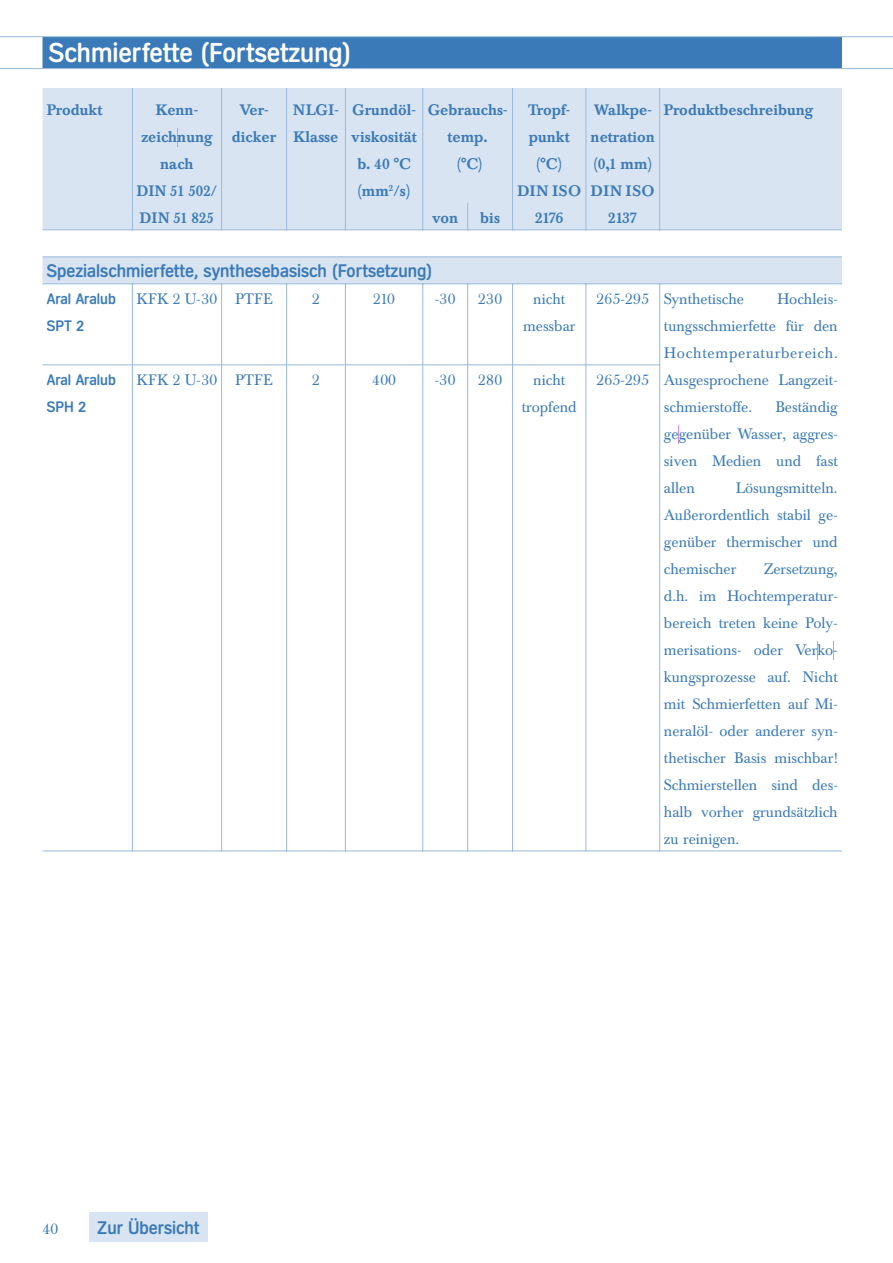
<style>
.page{position:relative;width:893px;height:1263px;background:#fff}
.page>*{position:absolute;margin:0;border:0;box-sizing:border-box;transform-origin:0 0}
.t1{font:500 27px "Aral V2";color:#fff}
.t2{font:500 18px "Aral V2";color:#3b7ab8}
.t3{font:15px/27px "Baskerville BQ";color:#3b7ab8;text-align:justify}
.t4{font:500 15px/27px "Baskerville BQ";color:#3b7ab8;text-align:center}
.t5{font:500 15px/27px "Aral V2";color:#3b7ab8}
.t6{font:15px "Baskerville BQ";letter-spacing:.02em;color:#3b7ab8}
</style>
<div class="page">
<svg style="left:43px;top:88px;width:799px;height:195px;background:#dce7f2"></svg>
<hr style="left:43px;top:850px;width:89px;height:1px;background:#9dbcdc">
<hr style="left:133px;top:850px;width:88px;height:1px;background:#9dbcdc">
<hr style="left:222px;top:850px;width:64px;height:1px;background:#9dbcdc">
<hr style="left:287px;top:850px;width:58px;height:1px;background:#9dbcdc">
<hr style="left:346px;top:850px;width:76px;height:1px;background:#9dbcdc">
<hr style="left:423px;top:850px;width:44px;height:1px;background:#9dbcdc">
<hr style="left:468px;top:850px;width:44px;height:1px;background:#9dbcdc">
<hr style="left:513px;top:850px;width:72px;height:1px;background:#9dbcdc">
<hr style="left:586px;top:850px;width:73px;height:1px;background:#9dbcdc">
<hr style="left:660px;top:850px;width:182px;height:1px;background:#9dbcdc">
<hr style="left:132px;top:88px;width:1px;height:115px;background:#9dbcdc">
<hr style="left:221px;top:88px;width:1px;height:115px;background:#9dbcdc">
<hr style="left:286px;top:88px;width:1px;height:115px;background:#9dbcdc">
<hr style="left:345px;top:88px;width:1px;height:115px;background:#9dbcdc">
<hr style="left:422px;top:88px;width:1px;height:115px;background:#9dbcdc">
<hr style="left:512px;top:88px;width:1px;height:115px;background:#9dbcdc">
<hr style="left:585px;top:88px;width:1px;height:115px;background:#9dbcdc">
<hr style="left:659px;top:88px;width:1px;height:115px;background:#9dbcdc">
<svg style="left:132px;top:203px;width:1px;height:27px"></svg>
<svg style="left:221px;top:203px;width:1px;height:27px"></svg>
<svg style="left:286px;top:203px;width:1px;height:27px"></svg>
<svg style="left:345px;top:203px;width:1px;height:27px"></svg>
<svg style="left:422px;top:203px;width:1px;height:27px"></svg>
<svg style="left:467px;top:203px;width:1px;height:27px"></svg>
<svg style="left:512px;top:203px;width:1px;height:27px"></svg>
<svg style="left:585px;top:203px;width:1px;height:27px"></svg>
<svg style="left:659px;top:203px;width:1px;height:27px"></svg>
<hr style="left:43px;top:229px;width:89px;height:1px;background:#9dbcdc">
<hr style="left:133px;top:229px;width:88px;height:1px;background:#9dbcdc">
<hr style="left:222px;top:229px;width:64px;height:1px;background:#9dbcdc">
<hr style="left:287px;top:229px;width:58px;height:1px;background:#9dbcdc">
<hr style="left:346px;top:229px;width:76px;height:1px;background:#9dbcdc">
<hr style="left:423px;top:229px;width:44px;height:1px;background:#9dbcdc">
<hr style="left:468px;top:229px;width:44px;height:1px;background:#9dbcdc">
<hr style="left:513px;top:229px;width:72px;height:1px;background:#9dbcdc">
<hr style="left:586px;top:229px;width:73px;height:1px;background:#9dbcdc">
<hr style="left:660px;top:229px;width:182px;height:1px;background:#9dbcdc">
<hr style="left:43px;top:256px;width:89px;height:1px;background:#9dbcdc">
<hr style="left:132px;top:256px;width:90px;height:1px;background:#9dbcdc">
<hr style="left:222px;top:256px;width:65px;height:1px;background:#9dbcdc">
<hr style="left:287px;top:256px;width:58px;height:1px;background:#9dbcdc">
<hr style="left:345px;top:256px;width:78px;height:1px;background:#9dbcdc">
<hr style="left:423px;top:256px;width:45px;height:1px;background:#9dbcdc">
<hr style="left:468px;top:256px;width:45px;height:1px;background:#9dbcdc">
<hr style="left:513px;top:256px;width:73px;height:1px;background:#9dbcdc">
<hr style="left:586px;top:256px;width:74px;height:1px;background:#9dbcdc">
<hr style="left:660px;top:256px;width:182px;height:1px;background:#9dbcdc">
<hr style="left:43px;top:283px;width:89px;height:1px;background:#9dbcdc">
<hr style="left:133px;top:283px;width:88px;height:1px;background:#9dbcdc">
<hr style="left:132px;top:283px;width:1px;height:81px;background:#9dbcdc">
<hr style="left:222px;top:283px;width:64px;height:1px;background:#9dbcdc">
<hr style="left:221px;top:283px;width:1px;height:81px;background:#9dbcdc">
<hr style="left:287px;top:283px;width:58px;height:1px;background:#9dbcdc">
<hr style="left:286px;top:283px;width:1px;height:81px;background:#9dbcdc">
<hr style="left:346px;top:283px;width:76px;height:1px;background:#9dbcdc">
<hr style="left:345px;top:283px;width:1px;height:81px;background:#9dbcdc">
<hr style="left:423px;top:283px;width:44px;height:1px;background:#9dbcdc">
<hr style="left:422px;top:283px;width:1px;height:81px;background:#9dbcdc">
<hr style="left:468px;top:283px;width:44px;height:1px;background:#9dbcdc">
<hr style="left:467px;top:283px;width:1px;height:81px;background:#9dbcdc">
<hr style="left:513px;top:283px;width:72px;height:1px;background:#9dbcdc">
<hr style="left:512px;top:283px;width:1px;height:81px;background:#9dbcdc">
<hr style="left:586px;top:283px;width:73px;height:1px;background:#9dbcdc">
<hr style="left:585px;top:283px;width:1px;height:81px;background:#9dbcdc">
<hr style="left:660px;top:283px;width:182px;height:1px;background:#9dbcdc">
<hr style="left:659px;top:283px;width:1px;height:81px;background:#9dbcdc">
<hr style="left:43px;top:364px;width:90px;height:1px;background:#9dbcdc">
<hr style="left:133px;top:364px;width:89px;height:1px;background:#9dbcdc">
<hr style="left:132px;top:365px;width:1px;height:486px;background:#9dbcdc">
<hr style="left:222px;top:364px;width:65px;height:1px;background:#9dbcdc">
<hr style="left:221px;top:365px;width:1px;height:486px;background:#9dbcdc">
<hr style="left:287px;top:364px;width:59px;height:1px;background:#9dbcdc">
<hr style="left:286px;top:365px;width:1px;height:486px;background:#9dbcdc">
<hr style="left:346px;top:364px;width:77px;height:1px;background:#9dbcdc">
<hr style="left:345px;top:365px;width:1px;height:486px;background:#9dbcdc">
<hr style="left:423px;top:364px;width:45px;height:1px;background:#9dbcdc">
<hr style="left:422px;top:365px;width:1px;height:486px;background:#9dbcdc">
<hr style="left:468px;top:364px;width:45px;height:1px;background:#9dbcdc">
<hr style="left:467px;top:365px;width:1px;height:486px;background:#9dbcdc">
<hr style="left:513px;top:364px;width:73px;height:1px;background:#9dbcdc">
<hr style="left:512px;top:365px;width:1px;height:486px;background:#9dbcdc">
<hr style="left:586px;top:364px;width:74px;height:1px;background:#9dbcdc">
<hr style="left:585px;top:365px;width:1px;height:486px;background:#9dbcdc">
<hr style="left:659px;top:365px;width:1px;height:486px;background:#9dbcdc">
<div style="left:43px;top:37px;width:799px;height:31px;background:#3b7ab8"></div>
<hr style="left:0;top:68px;width:893px;height:1px;background:#9dbcdc">
<hr style="left:0;top:36px;width:893px;height:1px;background:#9dbcdc">
<div style="left:89px;top:1212px;width:119px;height:30px;background:#d8e4f1"></div>
<h1 class="t1" style="left:49px;top:37px;width:303px">Schmierfette (Fortsetzung)</h1>
<p class="t4" style="left:47px;top:97px;width:57px">Produkt</p>
<p class="t4" style="left:137px;top:97px;width:82px">Kenn&shy;zeichnung nach<br>DIN 51 502/<br>DIN 51 825</p>
<p class="t4" style="left:232px;top:97px;width:46px">Ver&shy;dicker</p>
<p class="t4" style="left:293px;top:97px;width:47px;text-align:left">NLGI-<br>Klasse</p>
<p class="t4" style="left:351px;top:97px;width:67px">Grundöl&shy;viskosität b. 40 °C (mm<sup>2</sup>/s)</p>
<p class="t4" style="left:428px;top:97px;width:81px">Gebrauchs&shy;temp.<br>(°C)</p>
<p class="t4" style="left:517px;top:97px;width:65px">Tropf&shy;punkt (°C)<br>DIN ISO<br>2176</p>
<p class="t4" style="left:591px;top:97px;width:66px">Walkpe&shy;netration (0,1 mm)<br>DIN ISO<br>2137</p>
<p class="t4" style="left:664px;top:97px;width:151px">Produktbeschreibung</p>
<p class="t4" style="left:432px;top:205px;width:28px">von</p>
<p class="t4" style="left:480px;top:205px;width:21px">bis</p>
<p class="t2" style="left:47px;top:260px;width:387px">Spezialschmierfette, synthesebasisch (Fortsetzung)</p>
<p class="t5" style="left:47px;top:285px;width:71px">Aral Aralub<br>SPT 2</p>
<p class="t6" style="left:137px;top:290px;width:138px">KFK 2 U-30 PTFE</p>
<p class="t3" style="left:312px;top:286px;width:9px">2</p>
<p class="t3" style="left:373px;top:286px;width:23px">210</p>
<p class="t3" style="left:435px;top:286px;width:22px">-30</p>
<p class="t3" style="left:478px;top:286px;width:26px">230</p>
<p class="t3" style="left:523px;top:286px;width:54px;text-align:center">nicht messbar</p>
<p class="t3" style="left:596px;top:286px;width:149px">265-295 Synthetische</p>
<p class="t3" style="left:664px;top:286px;width:175px;text-indent:113px">Hochleis&shy;tungsschmierfette für den Hochtemperaturbereich.<br>Ausgesprochene Langzeit&shy;schmierstoffe.</p>
<p class="t5" style="left:47px;top:366px;width:71px">Aral Aralub<br>SPH 2</p>
<p class="t6" style="left:137px;top:371px;width:138px">KFK 2 U-30 PTFE</p>
<p class="t3" style="left:312px;top:367px;width:9px">2</p>
<p class="t3" style="left:372px;top:367px;width:25px">400</p>
<p class="t3" style="left:435px;top:367px;width:22px">-30</p>
<p class="t3" style="left:478px;top:367px;width:26px">280</p>
<p class="t3" style="left:522px;top:367px;width:56px;text-align:center">nicht tropfend</p>
<p class="t3" style="left:596px;top:367px;width:54px">265-295</p>
<p class="t3" style="left:664px;top:394px;width:175px;text-indent:112px">Beständig gegenüber Wasser, aggres&shy;siven Medien und fast allen</p>
<p class="t3" style="left:664px;top:475px;width:175px;text-indent:72px">Lösungsmitteln.<br>Außerordentlich stabil ge&shy;genüber thermischer und chemischer</p>
<p class="t3" style="left:664px;top:556px;width:175px;text-indent:100px">Zersetzung, d.h. im Hochtemperatur&shy;bereich treten keine Poly&shy;merisations- oder Verko&shy;kungsprozesse auf. Nicht mit Schmierfetten auf Mi&shy;neralöl- oder anderer syn&shy;thetischer Basis mischbar!<br>Schmierstellen sind des&shy;halb vorher grundsätzlich zu reinigen.</p>
<p class="t3" style="left:43px;top:1215px;width:17px">40</p>
<p class="t2" style="left:97px;top:1217px;width:104px">Zur Übersicht</p>
</div>
